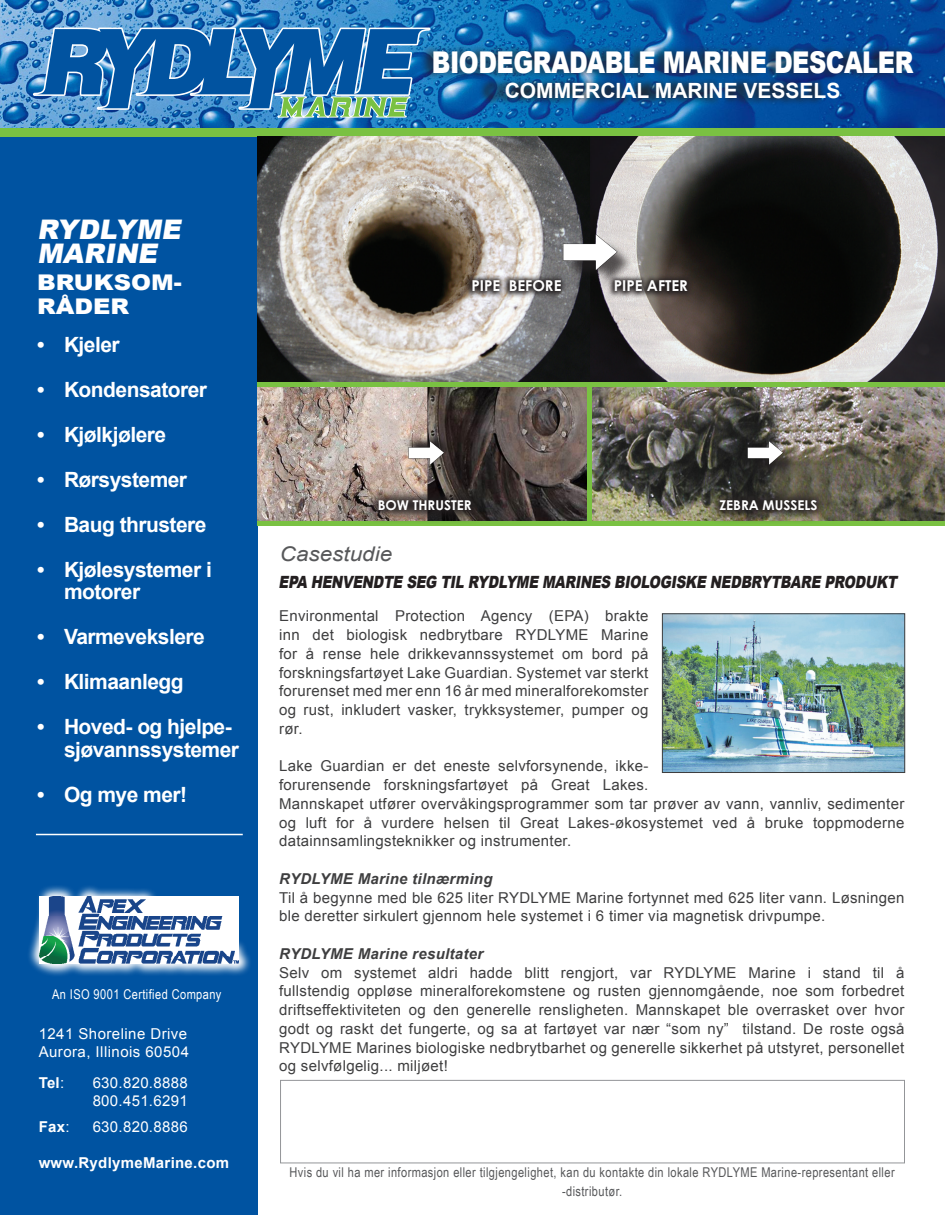
<style>
.page{position:relative;width:945px;height:1215px;background:#fff}
.page>*{position:absolute;margin:0;border:0;box-sizing:border-box;transform-origin:0 0}
.t1{font:900 30px "Arial";letter-spacing:-.02em;color:#fff;scale:.8 1}
.t2{font:italic 900 27px/24px "Arial";color:#fff}
.t3{font:900 21.6px/24px "Arial";color:#fff;scale:1.11 1}
.t4{font:700 21px/22.5px "Arial";letter-spacing:-.025em;color:#fff}
.t5{font:700 21px "Arial";color:#fff}
.t6{font:italic 20.25px "Arial";color:#57585a;scale:1.11 1}
.t7{font:italic 900 16.8px "Arial";color:#231f20;scale:.8 1}
.t8{font:15px/18.8px "Arial";letter-spacing:.02em;color:#3e3e3f;text-align:justify}
.t9{font:15px "Arial";letter-spacing:.03em;color:#fff}
.t10{font:italic 700 15px "Arial";letter-spacing:.02em;color:#3e3e3f}
.t11{font:700 15px "Arial";letter-spacing:.02em;color:#fff}
.t12{font:700 15px "Century Gothic Pro";color:#fff}
.t13{font:13.5px/19.5px "Arial Narrow";letter-spacing:.03em;color:#57585a;text-align:center}
.t14{font:13.5px "Arial Narrow";letter-spacing:.03em;color:#fff}
.t15{font:700 13.5px "Century Gothic Pro";color:#fff}
.s1{font-weight:400}
</style>
<div class="page">
<div style="left:0;top:137px;width:258px;height:1078px;background:#0053a1"></div>
<img style="left:0;top:0;width:945px;height:128px">
<div style="left:0;top:128px;width:945px;height:9px;background:#7ac142"></div>
<svg style="left:29px;top:886px;width:221px;height:90px"></svg>
<img style="left:40px;top:897px;width:199px;height:67px">
<img style="left:258px;top:387px;width:330px;height:134px">
<img style="left:592px;top:387px;width:353px;height:134px">
<div style="left:258px;top:521px;width:687px;height:5px;background:#7ac142"></div>
<img style="left:258px;top:137px;width:687px;height:245px">
<div style="left:258px;top:382px;width:687px;height:5px;background:#7ac142"></div>
<hr style="left:588px;top:382px;width:4px;height:141px;background:#7ac142">
<div style="left:464px;top:274px;width:102px;height:25px;background:#231f20;opacity:.95"></div>
<div style="left:607px;top:274px;width:86px;height:25px;background:#231f20;opacity:.95"></div>
<img style="left:664px;top:615px;width:239px;height:156px">
<div style="left:662px;top:613px;width:243px;height:160px;border:1px solid #3e3e3f"></div>
<div style="left:566px;top:239px;width:68px;height:49px;background:#231f20;opacity:.75"></div>
<img style="left:562px;top:223px;width:58px;height:63px">
<div style="left:750px;top:445px;width:51px;height:37px;background:#231f20;opacity:.75"></div>
<img style="left:746px;top:432px;width:39px;height:42px">
<svg style="left:404px;top:428px;width:49px;height:37px"></svg>
<img style="left:407px;top:432px;width:39px;height:42px">
<svg style="left:364px;top:486px;width:120px;height:36px;background:#534b43"></svg>
<svg style="left:705px;top:486px;width:124px;height:36px;background:#4b493b"></svg>
<hr style="left:36px;top:834px;width:207px;height:1px;background:#fff">
<div style="left:280px;top:1080px;width:625px;height:83px;border:1px solid #939598"></div>
<div style="left:419px;top:44px;width:494px;height:38px;background:#231f20;opacity:.75"></div>
<div style="left:479px;top:77px;width:347px;height:29px;background:#231f20;opacity:.9"></div>
<svg style="left:33px;top:28px;width:397px;height:90px;background:#347ab3"></svg>
<p class="t1" style="left:432px;top:41px;width:603px">BIODEGRADABLE MARINE DESCALER</p>
<p class="t5" style="left:505px;top:77px;width:337px">COMMERCIAL MARINE VESSELS</p>
<p class="t2" style="left:37px;top:217px;width:151px">RYDLYME<br>MARINE</p>
<p class="t3" style="left:37px;top:270px;width:132px">BRUKSOM-<br>RÅDER</p>
<p class="t4" style="left:37px;top:334px;width:84px">• Kjeler</p>
<p class="t4" style="left:37px;top:379px;width:172px">• Kondensatorer</p>
<p class="t4" style="left:37px;top:424px;width:131px">• Kjølkjølere</p>
<p class="t4" style="left:37px;top:469px;width:152px">• Rørsystemer</p>
<p class="t4" style="left:37px;top:514px;width:171px">• Baug thrustere</p>
<p class="t4" style="left:64px;top:559px;width:149px;text-indent:-27px">• Kjølesystemer i motorer</p>
<p class="t4" style="left:37px;top:626px;width:169px">• Varmevekslere</p>
<p class="t4" style="left:37px;top:671px;width:148px">• Klimaanlegg</p>
<p class="t4" style="left:64px;top:716px;width:177px;text-indent:-27px">• Hoved- og hjelpe&shy;sjøvannssystemer</p>
<p class="t4" style="left:37px;top:784px;width:152px">• Og mye mer!</p>
<p class="t14" style="left:52px;top:984px;width:171px">An ISO 9001 Certified Company</p>
<p class="t9" style="left:39px;top:1023px;width:150px">1241 Shoreline Drive</p>
<p class="t9" style="left:39px;top:1041px;width:152px">Aurora, Illinois 60504</p>
<p class="t11" style="left:39px;top:1073px;width:27px">Tel<span class="s1">:</span></p>
<p class="t9" style="left:93px;top:1073px;width:97px">630.820.8888</p>
<p class="t9" style="left:93px;top:1091px;width:97px">800.451.6291</p>
<p class="t11" style="left:39px;top:1116px;width:32px">Fax<span class="s1">:</span></p>
<p class="t9" style="left:93px;top:1116px;width:97px">630.820.8886</p>
<p class="t11" style="left:39px;top:1152px;width:192px">www.RydlymeMarine.com</p>
<p class="t12" style="left:471px;top:277px;width:91px">PIPE BEFORE</p>
<p class="t12" style="left:614px;top:277px;width:76px">PIPE AFTER</p>
<p class="t15" style="left:378px;top:497px;width:95px">BOW THRUSTER</p>
<p class="t15" style="left:719px;top:497px;width:100px">ZEBRA MUSSELS</p>
<p class="t6" style="left:280px;top:540px;width:103px">Casestudie</p>
<p class="t7" style="left:279px;top:570px;width:779px">EPA HENVENDTE SEG TIL RYDLYME MARINES BIOLOGISKE NEDBRYTBARE PRODUKT</p>
<p class="t8" style="left:279px;top:607px;width:371px">Environmental Protection Agency (EPA) brakte inn det biologisk nedbrytbare RYDLYME Marine for å rense hele drikkevannssystemet om bord på forskningsfartøyet Lake Guardian. Systemet var sterkt forurenset med mer enn 16 år med mineralforekomster og rust, inkludert vasker, trykksystemer, pumper og rør.</p>
<p class="t8" style="left:279px;top:757px;width:627px;text-align:left">Lake Guardian er det eneste selvforsynende, ikke-<br>forurensende forskningsfartøyet på Great Lakes.<br>Mannskapet utfører overvåkingsprogrammer som tar prøver av vann, vannliv, sedimenter og luft for å vurdere helsen til Great Lakes-økosystemet ved å bruke toppmoderne datainnsamlingsteknikker og instrumenter.</p>
<p class="t10" style="left:279px;top:869px;width:215px">RYDLYME Marine tilnærming</p>
<p class="t8" style="left:279px;top:888px;width:627px">Til å begynne med ble 625 liter RYDLYME Marine fortynnet med 625 liter vann. Løsningen ble deretter sirkulert gjennom hele systemet i 6 timer via magnetisk drivpumpe.</p>
<p class="t10" style="left:279px;top:944px;width:206px">RYDLYME Marine resultater</p>
<p class="t8" style="left:279px;top:963px;width:627px">Selv om systemet aldri hadde blitt rengjort, var RYDLYME Marine i stand til å fullstendig oppløse mineralforekomstene og rusten gjennomgående, noe som forbedret driftseffektiviteten og den generelle rensligheten. Mannskapet ble overrasket over hvor godt og raskt det fungerte, og sa at fartøyet var nær “som ny” tilstand. De roste også RYDLYME Marines biologiske nedbrytbarhet og generelle sikkerhet på utstyret, personellet og selvfølgelig... miljøet!</p>
<p class="t13" style="left:289px;top:1162px;width:607px">Hvis du vil ha mer informasjon eller tilgjengelighet, kan du kontakte din lokale RYDLYME Marine-representant eller -distributør.</p>
</div>
